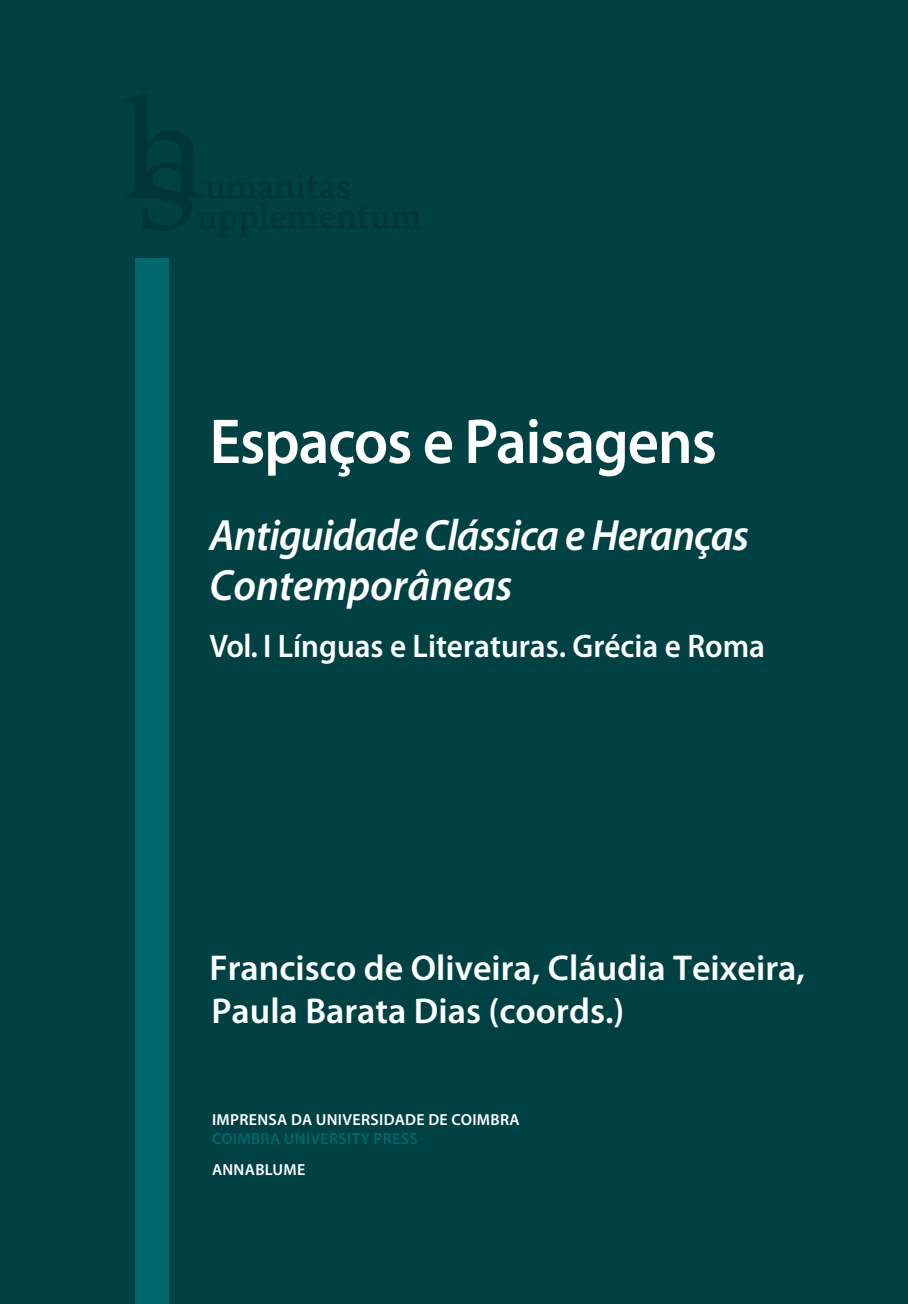
<style>
.page{position:relative;width:908px;height:1304px;background:#fff}
.page>*{position:absolute;margin:0;border:0;box-sizing:border-box;transform-origin:0 0}
.t1{font:600 64px "Myriad Pro";letter-spacing:-.02em;color:#fff;scale:.95 1}
.t2{font:italic 600 44px/50.2px "Myriad Pro";letter-spacing:-.02em;color:#fff;scale:.95 1}
.t3{font:600 36px/43.2px "Myriad Pro";color:#fff}
.t4{font:600 32.8px "Myriad Pro";color:#fff;scale:.95 1}
.t5{font:600 16px "Myriad Pro";letter-spacing:.02em;color:#fff}
.t6{font:600 16px "Myriad Pro";letter-spacing:.02em;color:#00686c}
</style>
<div class="page">
<div style="left:0;top:0;width:907px;height:1304px;background:#004144"></div>
<svg style="left:124px;top:94px;width:297px;height:143px"></svg>
<div style="left:135px;top:259px;width:33px;height:1045px;background:#00686c"></div>
<h1 class="t1" style="left:209px;top:401px;width:535px">Espaços e Paisagens</h1>
<p class="t2" style="left:209px;top:509px;width:569px">Antiguidade Clássica e Heranças<br>Contemporâneas</p>
<p class="t4" style="left:209px;top:625px;width:586px">Vol. I Línguas e Literaturas. Grécia e Roma</p>
<p class="t3" style="left:209px;top:945px;width:597px">Francisco de Oliveira, Cláudia Teixeira,<br>Paula Barata Dias (coords.)</p>
<p class="t5" style="left:212px;top:1110px;width:309px">IMPRENSA DA UNIVERSIDADE DE COIMBRA</p>
<p class="t6" style="left:212px;top:1129px;width:207px">COIMBRA UNIVERSITY PRESS</p>
<p class="t5" style="left:212px;top:1159px;width:95px">ANNABLUME</p>
</div>
